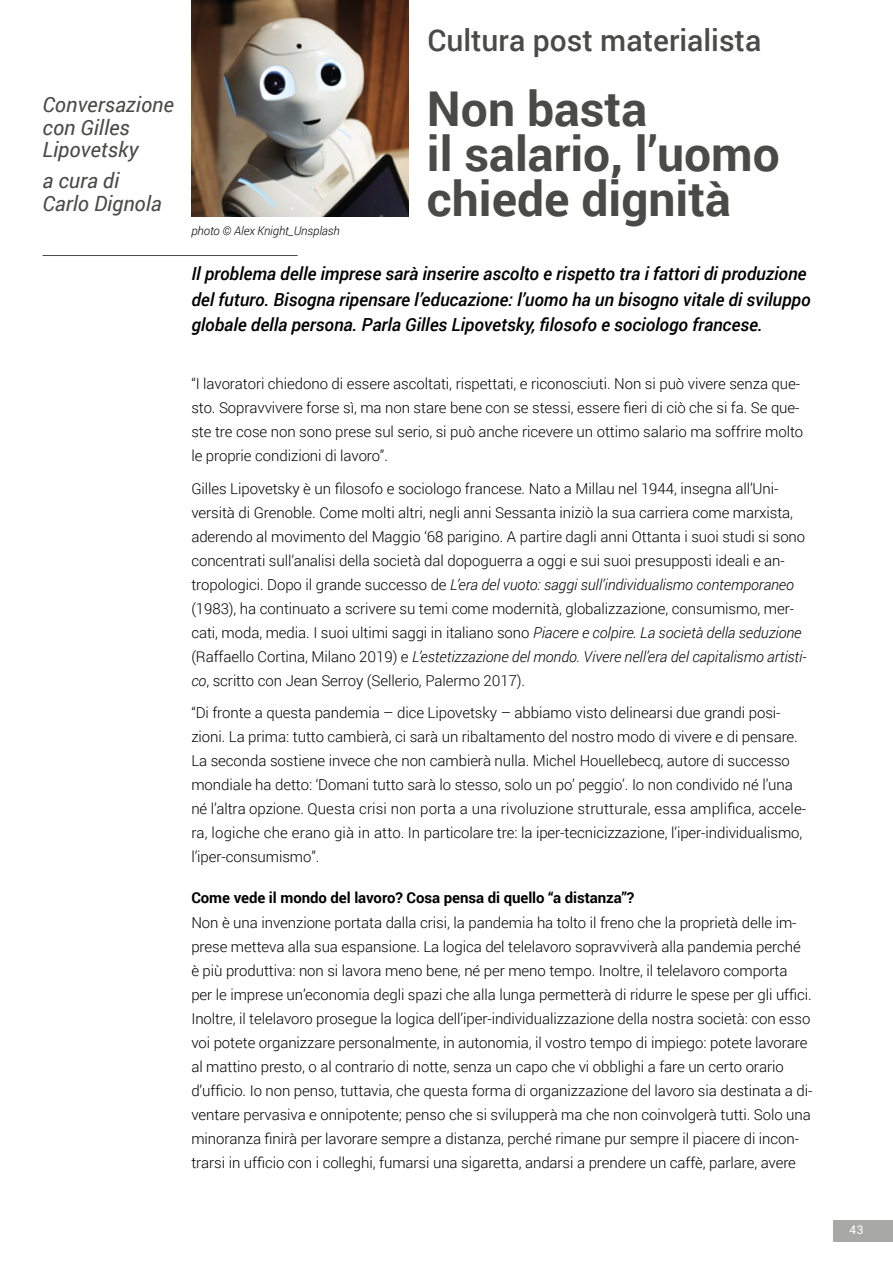
<style>
.page{position:relative;width:893px;height:1263px;background:#fff}
.page>*{position:absolute;margin:0;border:0;box-sizing:border-box;transform-origin:0 0}
.t1{font:700 48px/45px "Roboto";color:#4a4a49}
.t2{font:500 30px "Roboto";color:#4a4a49}
.t3{font:italic 21px/22.5px "Roboto";color:#4a4a49}
.t4{font:italic 500 18px/25.5px "Roboto";letter-spacing:-.005em;color:#000}
.t5{font:300 15px/24px "Roboto";letter-spacing:-.005em;color:#000}
.t6{font:700 15px "Roboto";letter-spacing:-.005em;color:#000}
.t7{font:italic 300 12px "Roboto";letter-spacing:-.005em;color:#000}
.t8{font:12px "Roboto";color:#fff}
.s1{font-style:italic}
</style>
<div class="page">
<div style="left:833px;top:1220px;width:60px;height:22px;background:#a8a8a7"></div>
<hr style="left:43px;top:255px;width:255px;height:1px;background:#4a4a49">
<img style="left:191px;top:0;width:217px;height:217px">
<h3 class="t3" style="left:43px;top:93px;width:133px">Conversazione con Gilles<br>Lipovetsky</h3>
<h3 class="t3" style="left:43px;top:169px;width:121px">a cura di<br>Carlo Dignola</h3>
<p class="t7" style="left:191px;top:223px;width:150px">photo © Alex Knight_Unsplash</p>
<h2 class="t2" style="left:427px;top:19px;width:335px">Cultura post materialista</h2>
<h1 class="t1" style="left:427px;top:85px;width:354px">Non basta<br>il salario, l’uomo chiede dignità</h1>
<p class="t4" style="left:191px;top:261px;width:621px">Il problema delle imprese sarà inserire ascolto e rispetto tra i fattori di produzione del futuro. Bisogna ripensare l’educazione: l’uomo ha un bisogno vitale di sviluppo globale della persona. Parla Gilles Lipovetsky, filosofo e sociologo francese.</p>
<p class="t5" style="left:191px;top:372px;width:613px">“I lavoratori chiedono di essere ascoltati, rispettati, e riconosciuti. Non si può vivere senza que&shy;sto. Sopravvivere forse sì, ma non stare bene con se stessi, essere fieri di ciò che si fa. Se que&shy;ste tre cose non sono prese sul serio, si può anche ricevere un ottimo salario ma soffrire molto le proprie condizioni di lavoro”.</p>
<p class="t5" style="left:191px;top:476px;width:617px">Gilles Lipovetsky è un filosofo e sociologo francese. Nato a Millau nel 1944, insegna all’Uni&shy;versità di Grenoble. Come molti altri, negli anni Sessanta iniziò la sua carriera come marxista, aderendo al movimento del Maggio ‘68 parigino. A partire dagli anni Ottanta i suoi studi si sono concentrati sull’analisi della società dal dopoguerra a oggi e sui suoi presupposti ideali e an&shy;tropologici. Dopo il grande successo de <span class="s1">L’era del vuoto: saggi sull’individualismo contemporaneo </span>(1983), ha continuato a scrivere su temi come modernità, globalizzazione, consumismo, mer&shy;cati, moda, media. I suoi ultimi saggi in italiano sono <span class="s1">Piacere e colpire. La società della seduzione </span>(Raffaello Cortina, Milano 2019) e <span class="s1">L’estetizzazione del mondo. Vivere nell’era del capitalismo artisti&shy;co</span>, scritto con Jean Serroy (Sellerio, Palermo 2017).</p>
<p class="t5" style="left:191px;top:701px;width:616px">“Di fronte a questa pandemia – dice Lipovetsky – abbiamo visto delinearsi due grandi posi&shy;zioni. La prima: tutto cambierà, ci sarà un ribaltamento del nostro modo di vivere e di pensare.<br>La seconda sostiene invece che non cambierà nulla. Michel Houellebecq, autore di successo mondiale ha detto: ‘Domani tutto sarà lo stesso, solo un po’ peggio’. Io non condivido né l’una né l’altra opzione. Questa crisi non porta a una rivoluzione strutturale, essa amplifica, accele&shy;ra, logiche che erano già in atto. In particolare tre: la iper-tecnicizzazione, l’iper-individualismo, l’iper-consumismo”.</p>
<p class="t6" style="left:191px;top:887px;width:444px">Come vede il mondo del lavoro? Cosa pensa di quello “a distanza”?</p>
<p class="t5" style="left:191px;top:910px;width:622px">Non è una invenzione portata dalla crisi, la pandemia ha tolto il freno che la proprietà delle im&shy;prese metteva alla sua espansione. La logica del telelavoro sopravviverà alla pandemia perché<br>è più produttiva: non si lavora meno bene, né per meno tempo. Inoltre, il telelavoro comporta per le imprese un’economia degli spazi che alla lunga permetterà di ridurre le spese per gli uffici.<br>Inoltre, il telelavoro prosegue la logica dell’iper-individualizzazione della nostra società: con esso voi potete organizzare personalmente, in autonomia, il vostro tempo di impiego: potete lavorare al mattino presto, o al contrario di notte, senza un capo che vi obblighi a fare un certo orario d’ufficio. Io non penso, tuttavia, che questa forma di organizzazione del lavoro sia destinata a di&shy;ventare pervasiva e onnipotente; penso che si svilupperà ma che non coinvolgerà tutti. Solo una minoranza finirà per lavorare sempre a distanza, perché rimane pur sempre il piacere di incon&shy;trarsi in ufficio con i colleghi, fumarsi una sigaretta, andarsi a prendere un caffè, parlare, avere</p>
<p class="t8" style="left:849px;top:1221px;width:15px">43</p>
</div>
